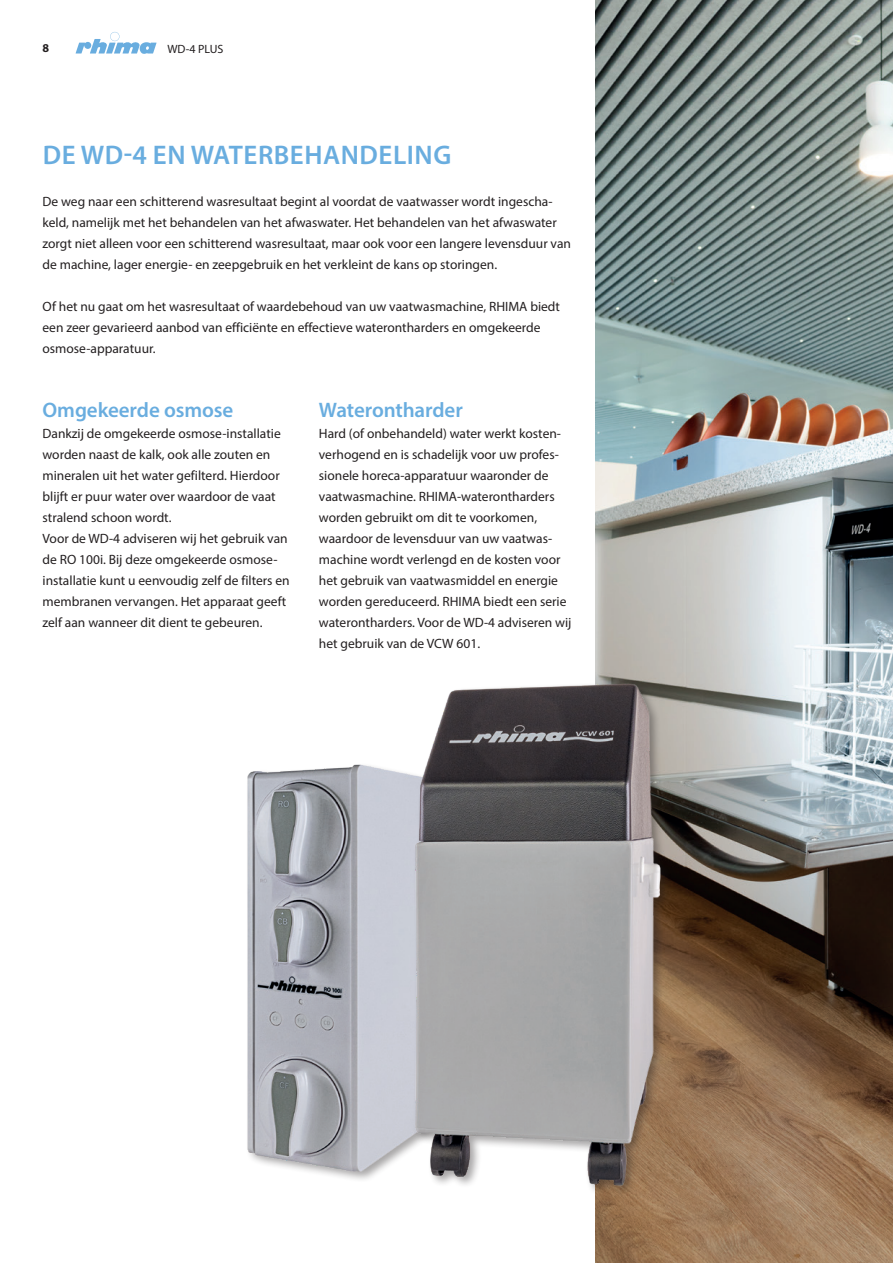
<style>
.page{position:relative;width:893px;height:1263px;background:#fff}
.page>*{position:absolute;margin:0;border:0;box-sizing:border-box;transform-origin:0 0}
.t1{font:600 27px "Myriad Pro";letter-spacing:.02em;color:#69addf}
.t2{font:600 21px "Myriad Pro";letter-spacing:-.005em;color:#69addf}
.t3{font:13.5px/21px "Myriad Pro";color:#231f20}
.t4{font:12px "Myriad Pro";color:#231f20}
.t5{font:700 12px "Myriad Pro";color:#231f20}
</style>
<div class="page">
<svg style="left:76px;top:32px;width:81px;height:22px"></svg>
<img style="left:595px;top:0;width:298px;height:1263px">
<img style="left:247px;top:764px;width:146px;height:416px">
<img style="left:393px;top:668px;width:292px;height:537px">
<p class="t5" style="left:43px;top:40px;width:8px">8</p>
<p class="t4" style="left:167px;top:42px;width:57px">WD-4 PLUS</p>
<h1 class="t1" style="left:43px;top:138px;width:410px">DE WD-4 EN WATERBEHANDELING</h1>
<p class="t3" style="left:43px;top:191px;width:530px">De weg naar een schitterend wasresultaat begint al voordat de vaatwasser wordt ingescha&shy;keld, namelijk met het behandelen van het afwaswater. Het behandelen van het afwaswater zorgt niet alleen voor een schitterend wasresultaat, maar ook voor een langere levensduur van de machine, lager energie- en zeepgebruik en het verkleint de kans op storingen.</p>
<p class="t3" style="left:43px;top:296px;width:519px">Of het nu gaat om het wasresultaat of waardebehoud van uw vaatwasmachine, RHIMA biedt een zeer gevarieerd aanbod van efficiënte en effectieve waterontharders en omgekeerde osmose-apparatuur.</p>
<h2 class="t2" style="left:43px;top:397px;width:192px">Omgekeerde osmose</h2>
<p class="t3" style="left:43px;top:423px;width:249px">Dankzij de omgekeerde osmose-installatie worden naast de kalk, ook alle zouten en mineralen uit het water gefilterd. Hierdoor blijft er puur water over waardoor de vaat stralend schoon wordt.<br>Voor de WD-4 adviseren wij het gebruik van de RO 100i. Bij deze omgekeerde osmose&shy;installatie kunt u eenvoudig zelf de filters en membranen vervangen. Het apparaat geeft zelf aan wanneer dit dient te gebeuren.</p>
<h2 class="t2" style="left:319px;top:397px;width:145px">Waterontharder</h2>
<p class="t3" style="left:319px;top:423px;width:254px">Hard (of onbehandeld) water werkt kosten&shy;verhogend en is schadelijk voor uw profes&shy;sionele horeca-apparatuur waaronder de vaatwasmachine. RHIMA-waterontharders worden gebruikt om dit te voorkomen, waardoor de levensduur van uw vaatwas&shy;machine wordt verlengd en de kosten voor het gebruik van vaatwasmiddel en energie worden gereduceerd. RHIMA biedt een serie waterontharders. Voor de WD-4 adviseren wij het gebruik van de VCW 601.</p>
</div>
